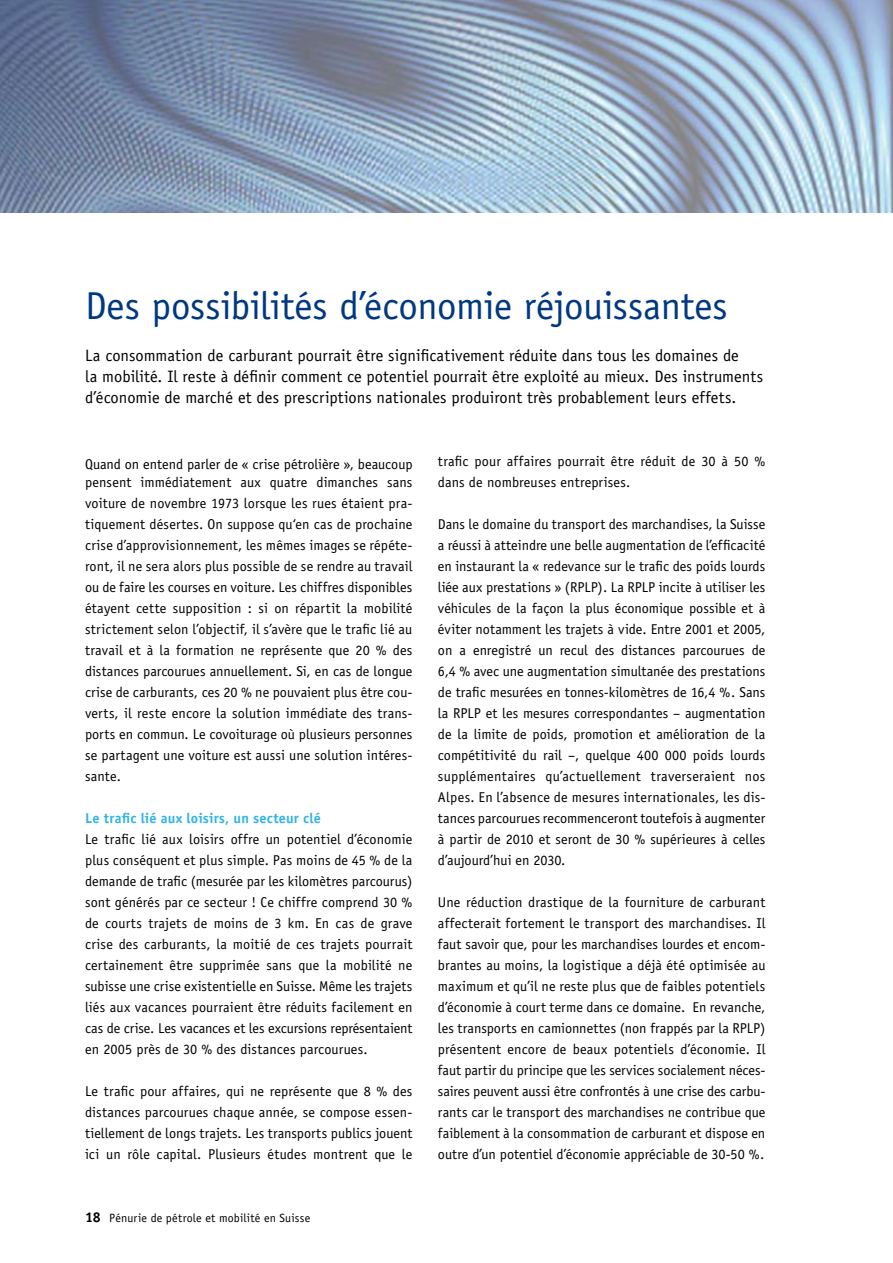
<style>
.page{position:relative;width:893px;height:1263px;background:#fff}
.page>*{position:absolute;margin:0;border:0;box-sizing:border-box;transform-origin:0 0}
.t1{font:39px "Officina Sans";letter-spacing:-.005em;color:#003882}
.t2{font:16.5px/21px "Officina Sans";color:#000}
.t3{font:14.25px/21px "Officina Sans";letter-spacing:.005em;color:#000;text-align:justify}
.t4{font:700 14.25px "Officina Sans";letter-spacing:.01em;color:#32b5e5}
.t5{font:12px "Officina Sans";letter-spacing:.015em;color:#000}
.s1{font-weight:700;font-size:14.25px}
</style>
<div class="page">
<img style="left:0;top:0;width:893px;height:213px">
<h1 class="t1" style="left:85px;top:283px;width:644px">Des possibilités d’économie réjouissantes</h1>
<p class="t2" style="left:85px;top:345px;width:680px">La consommation de carburant pourrait être significativement réduite dans tous les domaines de<br>la mobilité. Il reste à définir comment ce potentiel pourrait être exploité au mieux. Des instruments d’économie de marché et des prescriptions nationales produiront très probablement leurs effets.</p>
<p class="t3" style="left:85px;top:455px;width:329px;line-height:18px">Quand on entend parler de « crise pétrolière », beaucoup pensent immédiatement aux quatre dimanches sans</p>
<p class="t3" style="left:85px;top:492px;width:329px">voiture de novembre 1973 lorsque les rues étaient pra&shy;tiquement désertes. On suppose qu‘en cas de prochaine crise d’approvisionnement, les mêmes images se répéte&shy;ront, il ne sera alors plus possible de se rendre au travail ou de faire les courses en voiture. Les chiffres disponibles étayent cette supposition : si on répartit la mobilité strictement selon l’objectif, il s’avère que le trafic lié au travail et à la formation ne représente que 20 % des distances parcourues annuellement. Si, en cas de longue crise de carburants, ces 20 % ne pouvaient plus être cou&shy;verts, il reste encore la solution immédiate des trans&shy;ports en commun. Le covoiturage où plusieurs personnes se partagent une voiture est aussi une solution intéres&shy;sante.</p>
<p class="t4" style="left:85px;top:809px;width:237px">Le trafic lié aux loisirs, un secteur clé</p>
<p class="t3" style="left:85px;top:828px;width:329px">Le trafic lié aux loisirs offre un potentiel d’économie plus conséquent et plus simple. Pas moins de 45 % de la demande de trafic (mesurée par les kilomètres parcourus) sont générés par ce secteur ! Ce chiffre comprend 30 % de courts trajets de moins de 3 km. En cas de grave crise des carburants, la moitié de ces trajets pourrait certainement être supprimée sans que la mobilité ne subisse une crise existentielle en Suisse. Même les trajets liés aux vacances pourraient être réduits facilement en cas de crise. Les vacances et les excursions représentaient en 2005 près de 30 % des distances parcourues.</p>
<p class="t3" style="left:85px;top:1080px;width:329px">Le trafic pour affaires, qui ne représente que 8 % des distances parcourues chaque année, se compose essen&shy;tiellement de longs trajets. Les transports publics jouent ici un rôle capital. Plusieurs études montrent que le</p>
<p class="t5" style="left:85px;top:1211px;width:227px"><span class="s1">18</span> Pénurie de pétrole et mobilité en Suisse</p>
<p class="t3" style="left:438px;top:450px;width:329px">trafic pour affaires pourrait être réduit de 30 à 50 % dans de nombreuses entreprises.</p>
<p class="t3" style="left:438px;top:513px;width:329px">Dans le domaine du transport des marchandises, la Suisse a réussi à atteindre une belle augmentation de l’efficacité en instaurant la « redevance sur le trafic des poids lourds liée aux prestations » (RPLP). La RPLP incite à utiliser les véhicules de la façon la plus économique possible et à éviter notamment les trajets à vide. Entre 2001 et 2005, on a enregistré un recul des distances parcourues de 6,4 % avec une augmentation simultanée des prestations de trafic mesurées en tonnes-kilomètres de 16,4 %. Sans la RPLP et les mesures correspondantes – augmentation de la limite de poids, promotion et amélioration de la compétitivité du rail –, quelque 400 000 poids lourds supplémentaires qu’actuellement traverseraient nos Alpes. En l’absence de mesures internationales, les dis&shy;tances parcourues recommenceront toutefois à augmenter à partir de 2010 et seront de 30 % supérieures à celles d’aujourd’hui en 2030.</p>
<p class="t3" style="left:438px;top:892px;width:329px">Une réduction drastique de la fourniture de carburant affecterait fortement le transport des marchandises. Il faut savoir que, pour les marchandises lourdes et encom&shy;brantes au moins, la logistique a déjà été optimisée au maximum et qu’il ne reste plus que de faibles potentiels d’économie à court terme dans ce domaine. En revanche, les transports en camionnettes (non frappés par la RPLP) présentent encore de beaux potentiels d’économie. Il faut partir du principe que les services socialement néces&shy;saires peuvent aussi être confrontés à une crise des carbu&shy;rants car le transport des marchandises ne contribue que faiblement à la consommation de carburant et dispose en outre d’un potentiel d’économie appréciable de 30-50 %.</p>
</div>
